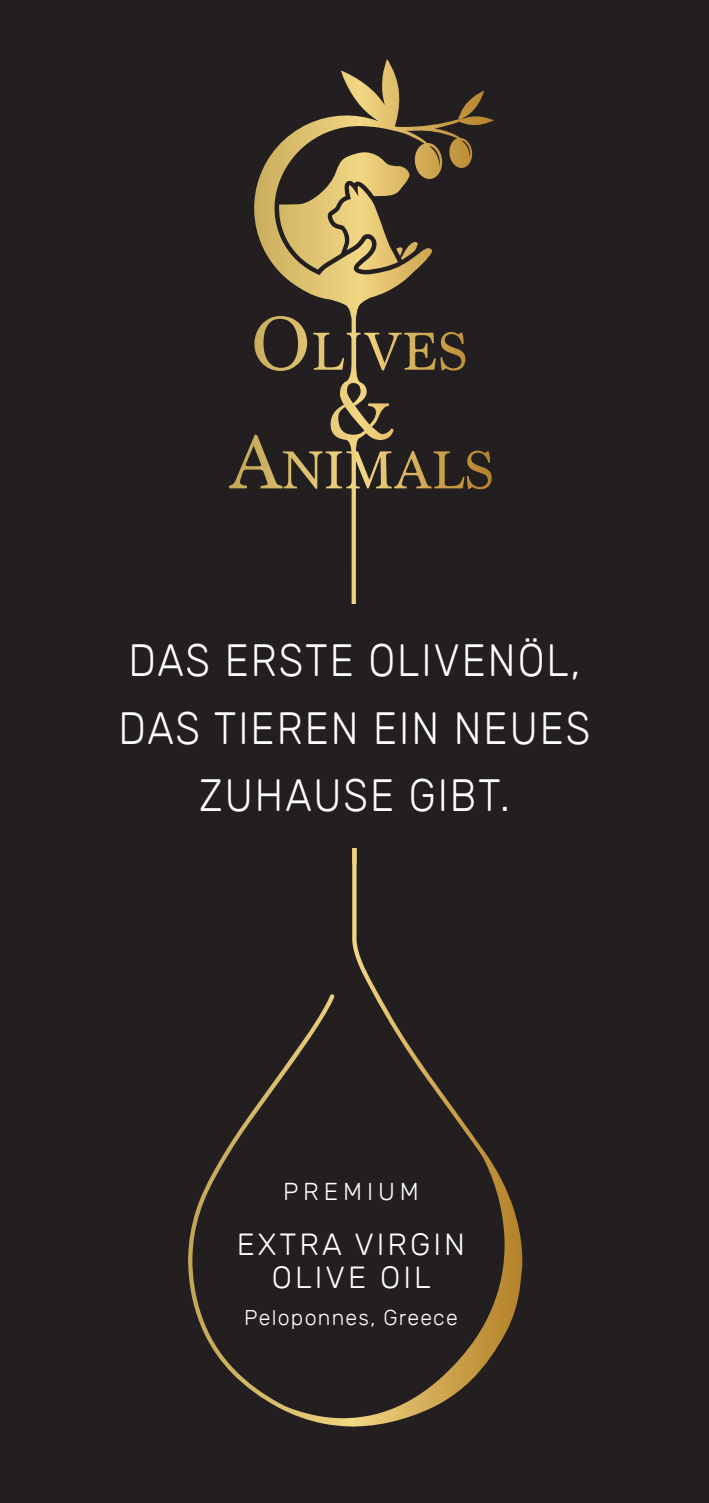
<style>
.page{position:relative;width:709px;height:1503px;background:#fff}
.page>*{position:absolute;margin:0;border:0;box-sizing:border-box;transform-origin:0 0}
.t1{font:300 45px/67.2px "Rubik";letter-spacing:.05em;color:#fff;text-align:center;scale:.9 1}
.t2{font:300 30.5px/33.5px "Rubik";letter-spacing:.1em;color:#fff;text-align:center}
.t3{font:300 24.5px "Rubik";letter-spacing:.2em;color:#fff}
.t4{font:300 21.25px "Rubik";letter-spacing:.06em;color:#fff}
</style>
<div class="page">
<div style="left:0;top:0;width:709px;height:1502px;background:#231f20"></div>
<svg style="left:188px;top:848px;width:334px;height:578px"></svg>
<svg style="left:352px;top:848px;width:4px;height:16px"></svg>
<svg style="left:251px;top:70px;width:192px;height:534px"></svg>
<p class="t1" style="left:118px;top:628px;width:526px">DAS ERSTE OLIVENÖL,<br>DAS TIEREN EIN NEUES<br>ZUHAUSE GIBT.</p>
<p class="t3" style="left:283px;top:1177px;width:137px">PREMIUM</p>
<p class="t2" style="left:237px;top:1228px;width:230px">EXTRA VIRGIN<br>OLIVE OIL</p>
<p class="t4" style="left:244px;top:1305px;width:215px">Peloponnes, Greece</p>
</div>
